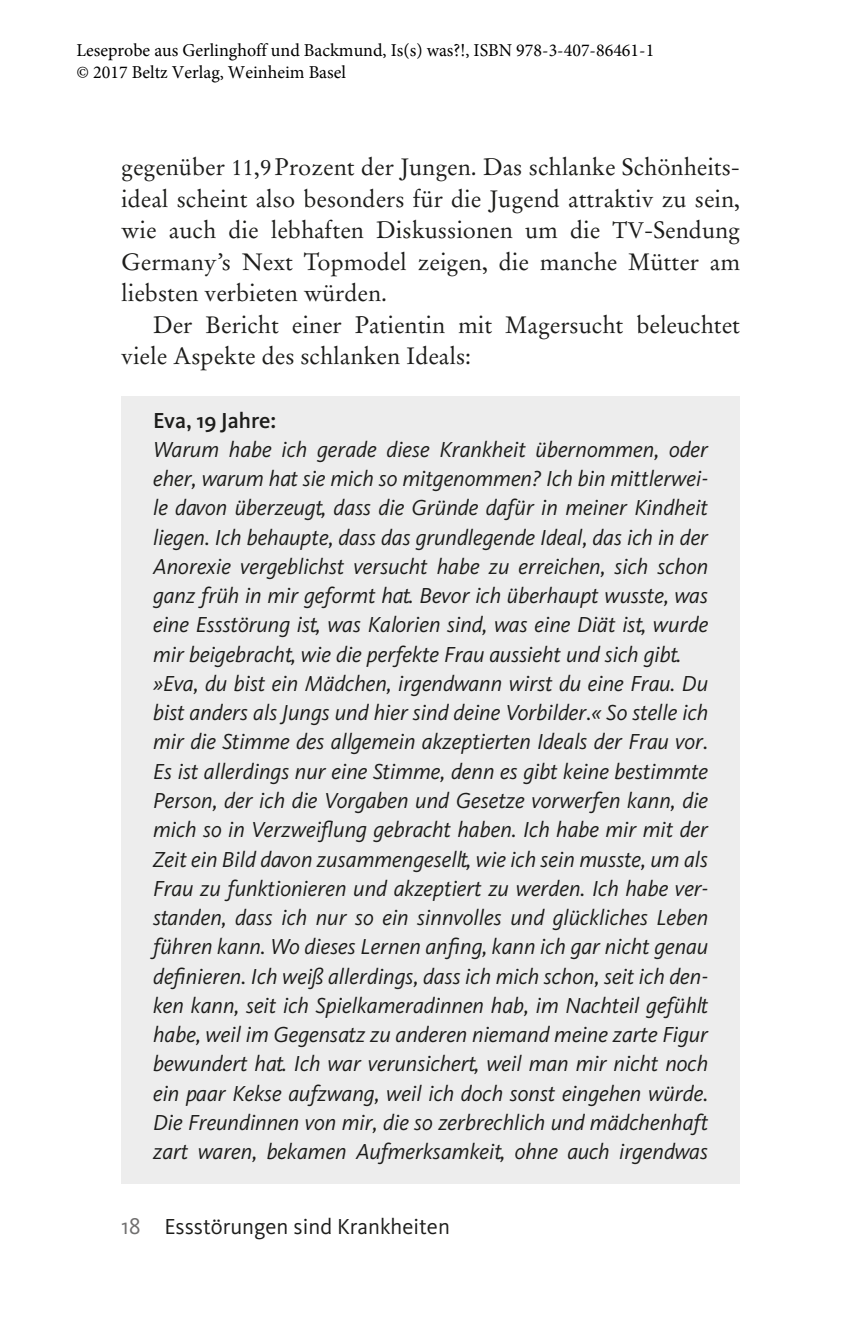
<style>
.page{position:relative;width:855px;height:1340px;background:#fff}
.page>*{position:absolute;margin:0;border:0;box-sizing:border-box;transform-origin:0 0}
.t1{font:23.62px/31.5px "Stempel Garamond";color:#1d1d1b}
.t2{font:italic 22.5px/29.2px "Kievit";color:#1d1d1b}
.t3{font:22.5px "Kievit";color:#1d1d1b}
.t4{font:500 22.5px "Kievit";letter-spacing:-.005em;color:#1d1d1b}
.t5{font:18px/21.6px "Minion Pro";color:#000}
.s1{font-size:22.5px}
.s2{font-size:23.62px;color:#706f6f}
</style>
<div class="page">
<div style="left:121px;top:396px;width:619px;height:787px;background:#ededed"></div>
<p class="t5" style="left:77px;top:40px;width:579px">Leseprobe aus Gerlinghoff und Backmund, Is(s) was?!, ISBN 978-3-407-86461-1 © 2017 Beltz Verlag, Weinheim Basel</p>
<p class="t1" style="left:121px;top:152px;width:620px">gegenüber <span class="s1">11,9</span>Prozent der Jungen. Das schlanke Schönheits&shy;ideal scheint also besonders für die Jugend attraktiv zu sein, wie auch die lebhaften Diskussionen um die <span class="s1">TV</span>-Sendung Germany’s Next Topmodel zeigen, die manche Mütter am liebsten verbieten würden.</p>
<p class="t1" style="left:121px;top:309px;width:620px;text-indent:32px">Der Bericht einer Patientin mit Magersucht beleuchtet viele Aspekte des schlanken Ideals:</p>
<p class="t4" style="left:153px;top:407px;width:125px">Eva, 19 Jahre:</p>
<p class="t2" style="left:153px;top:435px;width:556px">Warum habe ich gerade diese Krankheit übernommen, oder eher, warum hat sie mich so mitgenommen? Ich bin mittlerwei&shy;le davon überzeugt, dass die Gründe dafür in meiner Kindheit liegen. Ich behaupte, dass das grundlegende Ideal, das ich in der Anorexie vergeblichst versucht habe zu erreichen, sich schon ganz früh in mir geformt hat. Bevor ich überhaupt wusste, was eine Essstörung ist, was Kalorien sind, was eine Diät ist, wurde mir beigebracht, wie die perfekte Frau aussieht und sich gibt. »Eva, du bist ein Mädchen, irgendwann wirst du eine Frau. Du bist anders als Jungs und hier sind deine Vorbilder.« So stelle ich mir die Stimme des allgemein akzeptierten Ideals der Frau vor.<br>Es ist allerdings nur eine Stimme, denn es gibt keine bestimmte Person, der ich die Vorgaben und Gesetze vorwerfen kann, die mich so in Verzweiflung gebracht haben. Ich habe mir mit der Zeit ein Bild davon zusammengesellt, wie ich sein musste, um als Frau zu funktionieren und akzeptiert zu werden. Ich habe ver&shy;standen, dass ich nur so ein sinnvolles und glückliches Leben führen kann. Wo dieses Lernen anfing, kann ich gar nicht genau definieren. Ich weiß allerdings, dass ich mich schon, seit ich den&shy;ken kann, seit ich Spielkameradinnen hab, im Nachteil gefühlt habe, weil im Gegensatz zu anderen niemand meine zarte Figur bewundert hat. Ich war verunsichert, weil man mir nicht noch ein paar Kekse aufzwang, weil ich doch sonst eingehen würde.<br>Die Freundinnen von mir, die so zerbrechlich und mädchenhaft zart waren, bekamen Aufmerksamkeit, ohne auch irgendwas</p>
<p class="t3" style="left:121px;top:1213px;width:330px"><span class="s2">18</span> Essstörungen sind Krankheiten</p>
</div>
